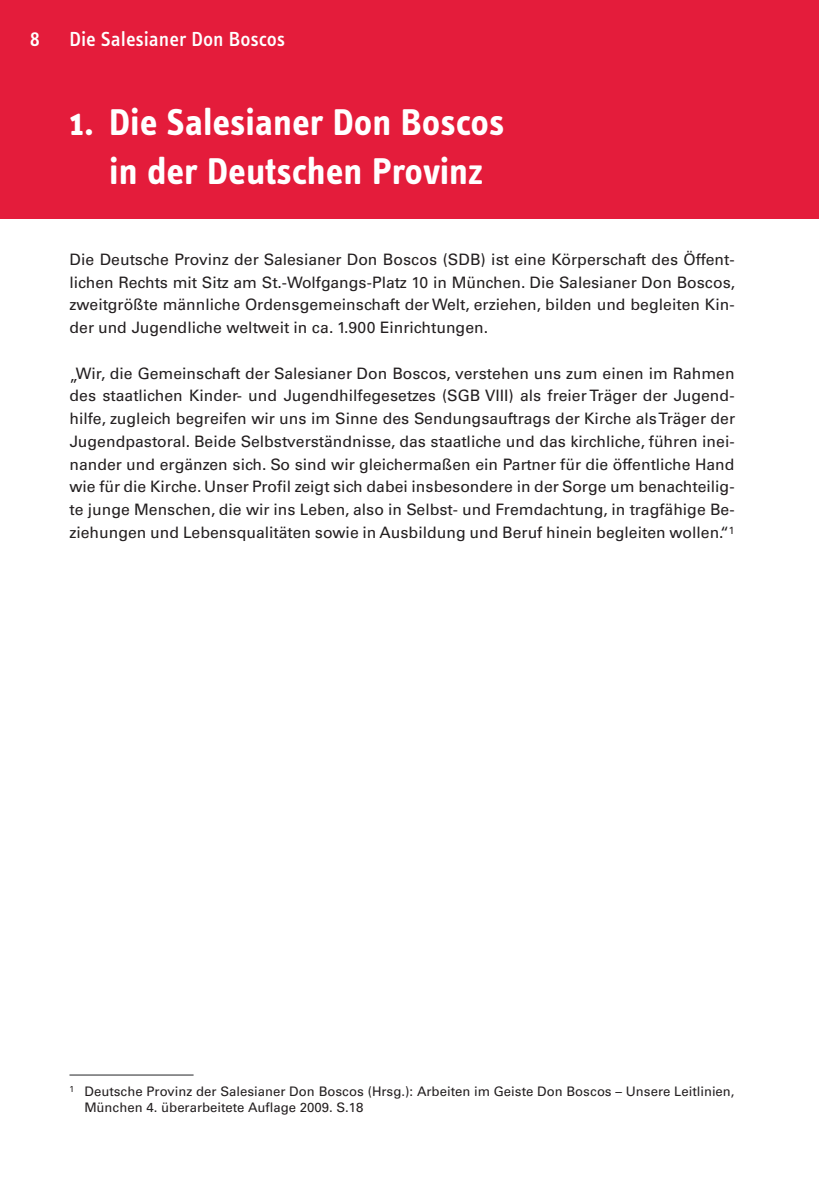
<style>
.page{position:relative;width:819px;height:1181px;background:#fff}
.page>*{position:absolute;margin:0;border:0;box-sizing:border-box;transform-origin:0 0}
.t1{font:700 38.5px/49px "Info OT Text";color:#fff;text-align:center}
.t2{font:500 21px "Info OT Text";color:#fff}
.t3{font:15.75px/22.8px "Univers S";color:#231f20;text-align:justify}
.t4{font:13.12px/15.8px "Univers S";color:#231f20}
</style>
<div class="page">
<div style="left:0;top:0;width:819px;height:218px;background:#e41c3b"></div>
<hr style="left:69px;top:1074px;width:124px;height:1px;background:#57585a">
<h2 class="t2" style="left:30px;top:26px;width:12px">8</h2>
<h2 class="t2" style="left:69px;top:26px;width:217px">Die Salesianer Don Boscos</h2>
<h1 class="t1" style="left:69px;top:96px;width:436px">1. Die Salesianer Don Boscos in der Deutschen Provinz</h1>
<p class="t3" style="left:69px;top:248px;width:667px">Die Deutsche Provinz der Salesianer Don Boscos (SDB) ist eine Körperschaft des Öffent&shy;lichen Rechts mit Sitz am St.-Wolfgangs-Platz 10 in München. Die Salesianer Don Boscos, zweitgrößte männliche Ordensgemeinschaft der Welt, erziehen, bilden und begleiten Kin&shy;der und Jugendliche weltweit in ca. 1.900 Einrichtungen.</p>
<p class="t3" style="left:69px;top:362px;width:667px">„Wir, die Gemeinschaft der Salesianer Don Boscos, verstehen uns zum einen im Rahmen des staatlichen Kinder- und Jugendhilfegesetzes (SGB VIII) als freier Träger der Jugend&shy;hilfe, zugleich begreifen wir uns im Sinne des Sendungsauftrags der Kirche als Träger der Jugendpastoral. Beide Selbstverständnisse, das staatliche und das kirchliche, führen inei&shy;nander und ergänzen sich. So sind wir gleichermaßen ein Partner für die öffentliche Hand wie für die Kirche. Unser Profil zeigt sich dabei insbesondere in der Sorge um benachteilig&shy;te junge Menschen, die wir ins Leben, also in Selbst- und Fremdachtung, in tragfähige Be&shy;ziehungen und Lebensqualitäten sowie in Ausbildung und Beruf hinein begleiten wollen.“<sup>1</sup></p>
<p class="t4" style="left:84px;top:1083px;width:651px;text-indent:-15px"><sup>1</sup> Deutsche Provinz der Salesianer Don Boscos (Hrsg.): Arbeiten im Geiste Don Boscos – Unsere Leitlinien,<br>München 4. überarbeitete Auflage 2009. S.18</p>
</div>
